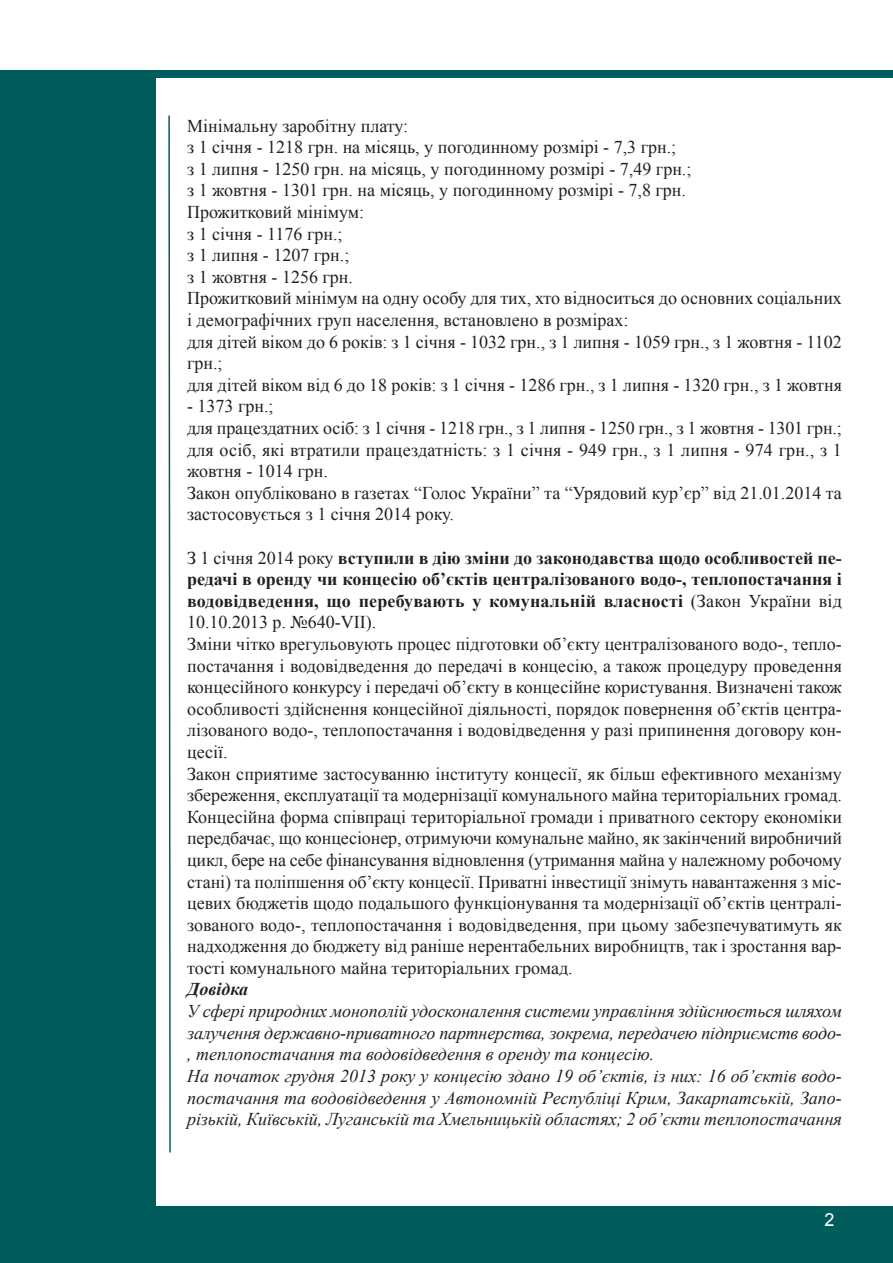
<style>
.page{position:relative;width:893px;height:1263px;background:#fff}
.page>*{position:absolute;margin:0;border:0;box-sizing:border-box;transform-origin:0 0}
.t1{font:18px/21.6px "Times New Roman";color:#231f20}
.t2{font:italic 18px/21.6px "Times New Roman";letter-spacing:-.005em;color:#231f20}
.t3{font:italic 700 18px "Times New Roman";color:#231f20}
.t4{font:18px "Arial";color:#fff}
.s1{font-weight:700}
</style>
<div class="page">
<div style="left:0;top:74px;width:155px;height:1189px;background:#005d5b"></div>
<div style="left:0;top:1206px;width:893px;height:57px;background:#005d5b"></div>
<div style="left:0;top:70px;width:893px;height:8px;background:#005d5b"></div>
<svg style="left:168px;top:115px;width:3px;height:1038px"></svg>
<p class="t1" style="left:187px;top:115px;width:656px">Мінімальну заробітну плату:<br>з 1 січня - 1218 грн. на місяць, у погодинному розмірі - 7,3 грн.;<br>з 1 липня - 1250 грн. на місяць, у погодинному розмірі - 7,49 грн.;<br>з 1 жовтня - 1301 грн. на місяць, у погодинному розмірі - 7,8 грн.<br>Прожитковий мінімум:<br>з 1 січня - 1176 грн.;<br>з 1 липня - 1207 грн.;<br>з 1 жовтня - 1256 грн.<br>Прожитковий мінімум на одну особу для тих, хто відноситься до основних соціальних і демографічних груп населення, встановлено в розмірах:<br>для дітей віком до 6 років: з 1 січня - 1032 грн., з 1 липня - 1059 грн., з 1 жовтня - 1102 грн.;<br>для дітей віком від 6 до 18 років: з 1 січня - 1286 грн., з 1 липня - 1320 грн., з 1 жовтня</p>
<p class="t1" style="left:187px;top:395px;width:656px">- 1373 грн.;<br>для працездатних осіб: з 1 січня - 1218 грн., з 1 липня - 1250 грн., з 1 жовтня - 1301 грн.; для осіб, які втратили працездатність: з 1 січня - 949 грн., з 1 липня - 974 грн., з 1 жовтня - 1014 грн.<br>Закон опубліковано в газетах “Голос України” та “Урядовий кур’єр” від 21.01.2014 та застосовується з 1 січня 2014 року.</p>
<p class="t1" style="left:187px;top:547px;width:656px">З 1 січня 2014 року <span class="s1">вступили в дію зміни до законодавства щодо особливостей пе&shy;редачі в оренду чи концесію об’єктів централізованого водо-, теплопостачання і водовідведення, що перебувають у комунальній власності</span> (Закон України від 10.10.2013 р. №640-VII).<br>Зміни чітко врегульовують процес підготовки об’єкту централізованого водо-, тепло&shy;постачання і водовідведення до передачі в концесію, а також процедуру проведення концесійного конкурсу і передачі об’єкту в концесійне користування. Визначені також особливості здійснення концесійної діяльності, порядок повернення об’єктів центра&shy;лізованого водо-, теплопостачання і водовідведення у разі припинення договору кон&shy;цесії.<br>Закон сприятиме застосуванню інституту концесії, як більш ефективного механізму збереження, експлуатації та модернізації комунального майна територіальних громад.<br>Концесійна форма співпраці територіальної громади і приватного сектору економіки передбачає, що концесіонер, отримуючи комунальне майно, як закінчений виробничий цикл, бере на себе фінансування відновлення (утримання майна у належному робочому стані) та поліпшення об’єкту концесії. Приватні інвестиції знімуть навантаження з міс&shy;цевих бюджетів щодо подальшого функціонування та модернізації об’єктів централі&shy;зованого водо-, теплопостачання і водовідведення, при цьому забезпечуватимуть як надходження до бюджету від раніше нерентабельних виробництв, так і зростання вар&shy;тості комунального майна територіальних громад.</p>
<p class="t3" style="left:187px;top:979px;width:62px">Довідка</p>
<p class="t2" style="left:187px;top:1000px;width:656px">У сфері природних монополій удосконалення системи управління здійснюється шляхом залучення державно-приватного партнерства, зокрема, передачею підприємств водо-, теплопостачання та водовідведення в оренду та концесію.<br>На початок грудня 2013 року у концесію здано 19 об’єктів, із них: 16 об’єктів водо&shy;постачання та водовідведення у Автономній Республіці Крим, Закарпатській, Запо&shy;різькій, Київській, Луганській та Хмельницькій областях; 2 об’єкти теплопостачання</p>
<p class="t4" style="left:824px;top:1209px;width:12px">2</p>
</div>
